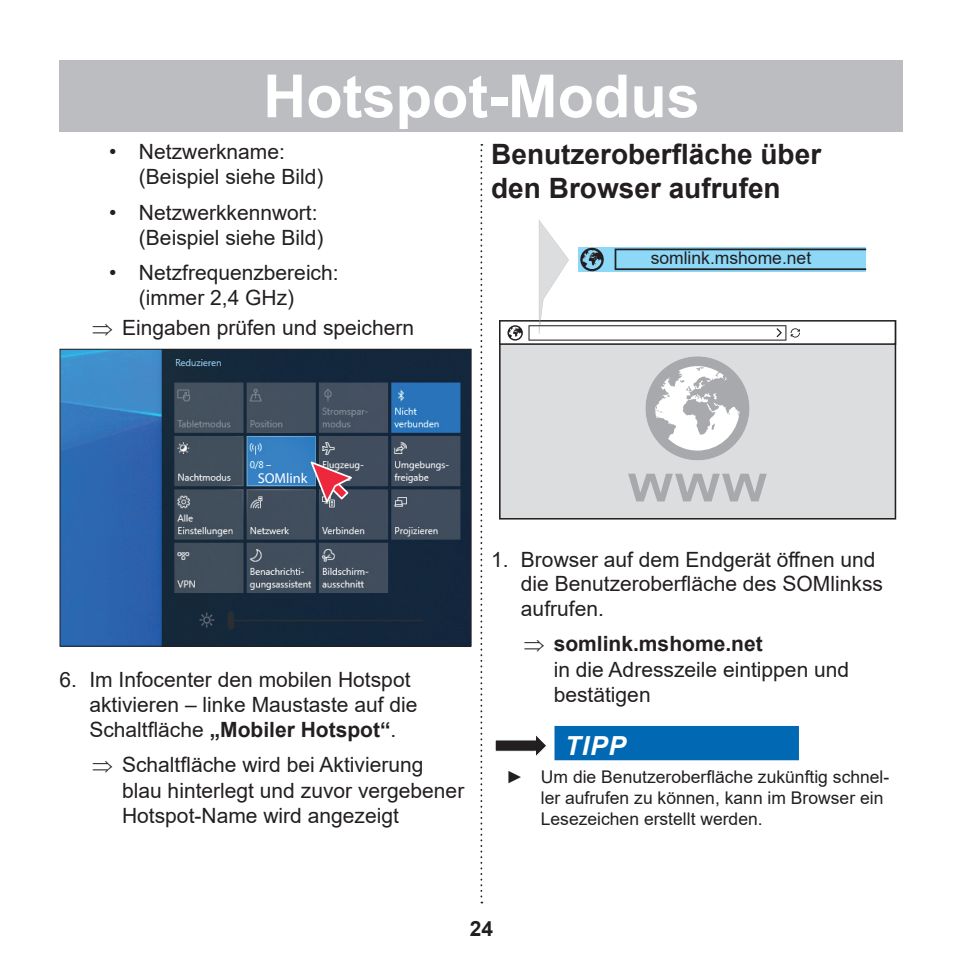
<style>
.page{position:relative;width:963px;height:963px;background:#fff}
.page>*{position:absolute;margin:0;border:0;box-sizing:border-box;transform-origin:0 0}
.t1{font:700 59.5px "Arial";color:#fff}
.t2{font:700 28px/33.6px "Arial";color:#231f20}
.t3{font:italic 700 26.25px "Arial";color:#fff}
.t4{font:21px/25.2px "Arial";color:#231f20}
.t5{font:700 21px "Arial";color:#231f20}
.t6{font:17.5px/21px "Arial";color:#231f20}
.t7{font:14.35px "Myriad Pro";color:#fff}
.s1{font-weight:700}
</style>
<div class="page">
<svg style="left:480px;top:144px;width:2px;height:759px"></svg>
<div style="left:60px;top:60px;width:843px;height:71px;background:#bcbdc0"></div>
<div style="left:499px;top:345px;width:397px;height:174px;background:#dcdddf"></div>
<svg style="left:628px;top:473px;width:138px;height:28px;background:#c1c2c5"></svg>
<svg style="left:645px;top:356px;width:104px;height:104px"></svg>
<svg style="left:499px;top:220px;width:397px;height:125px"></svg>
<svg style="left:495px;top:735px;width:51px;height:21px"></svg>
<div style="left:554px;top:725px;width:244px;height:30px;background:#0168b3"></div>
<div style="left:554px;top:755px;width:244px;height:5px;background:#0168b3"></div>
<img style="left:62px;top:351px;width:407px;height:293px">
<svg style="left:310px;top:461px;width:42px;height:41px;background:#9a6575"></svg>
<div style="left:248px;top:471px;width:65px;height:13px;background:#3681c3"></div>
<div style="left:60px;top:349px;width:411px;height:297px;border:1px solid #231f20"></div>
<h1 class="t1" style="left:263px;top:54px;width:438px">Hotspot-Modus</h1>
<h2 class="t2" style="left:491px;top:138px;width:331px">Benutzeroberfläche über den Browser aufrufen</h2>
<p class="t4" style="left:139px;top:139px;width:186px;text-indent:-30px">• Netzwerkname: (Beispiel siehe Bild)</p>
<p class="t4" style="left:109px;top:199px;width:216px;text-align:right">• Netzwerkkennwort: (Beispiel siehe Bild)</p>
<p class="t4" style="left:139px;top:260px;width:201px;text-indent:-30px">• Netzfrequenzbereich: (immer 2,4 GHz)</p>
<p class="t4" style="left:92px;top:315px;width:323px">⇒ Eingaben prüfen und speichern</p>
<p class="t6" style="left:650px;top:247px;width:162px">somlink.mshome.net</p>
<p class="t7" style="left:258px;top:469px;width:51px">SOMlink</p>
<p class="t4" style="left:89px;top:666px;width:329px;text-indent:-30px">6. Im Infocenter den mobilen Hotspot aktivieren – linke Maustaste auf die<br>Schaltfläche <span class="s1">„Mobiler Hotspot“</span>.</p>
<p class="t4" style="left:122px;top:752px;width:344px;text-indent:-30px">⇒ Schaltfläche wird bei Aktivierung blau hinterlegt und zuvor vergebener<br>Hotspot-Name wird angezeigt</p>
<p class="t4" style="left:521px;top:546px;width:363px;text-indent:-30px">1. Browser auf dem Endgerät öffnen und die Benutzeroberfläche des SOMlinkss aufrufen.</p>
<p class="t4" style="left:553px;top:631px;width:297px;text-indent:-30px">⇒ <span class="s1">somlink.mshome.net<br></span>in die Adresszeile eintippen und bestätigen</p>
<p class="t3" style="left:565px;top:728px;width:63px">TIPP</p>
<p class="t6" style="left:540px;top:766px;width:350px;text-indent:-35px"><span class="s1">►</span> Um die Benutzeroberfläche zukünftig schnel&shy;ler aufrufen zu können, kann im Browser ein<br>Lesezeichen erstellt werden.</p>
<p class="t5" style="left:470px;top:913px;width:25px">24</p>
</div>
